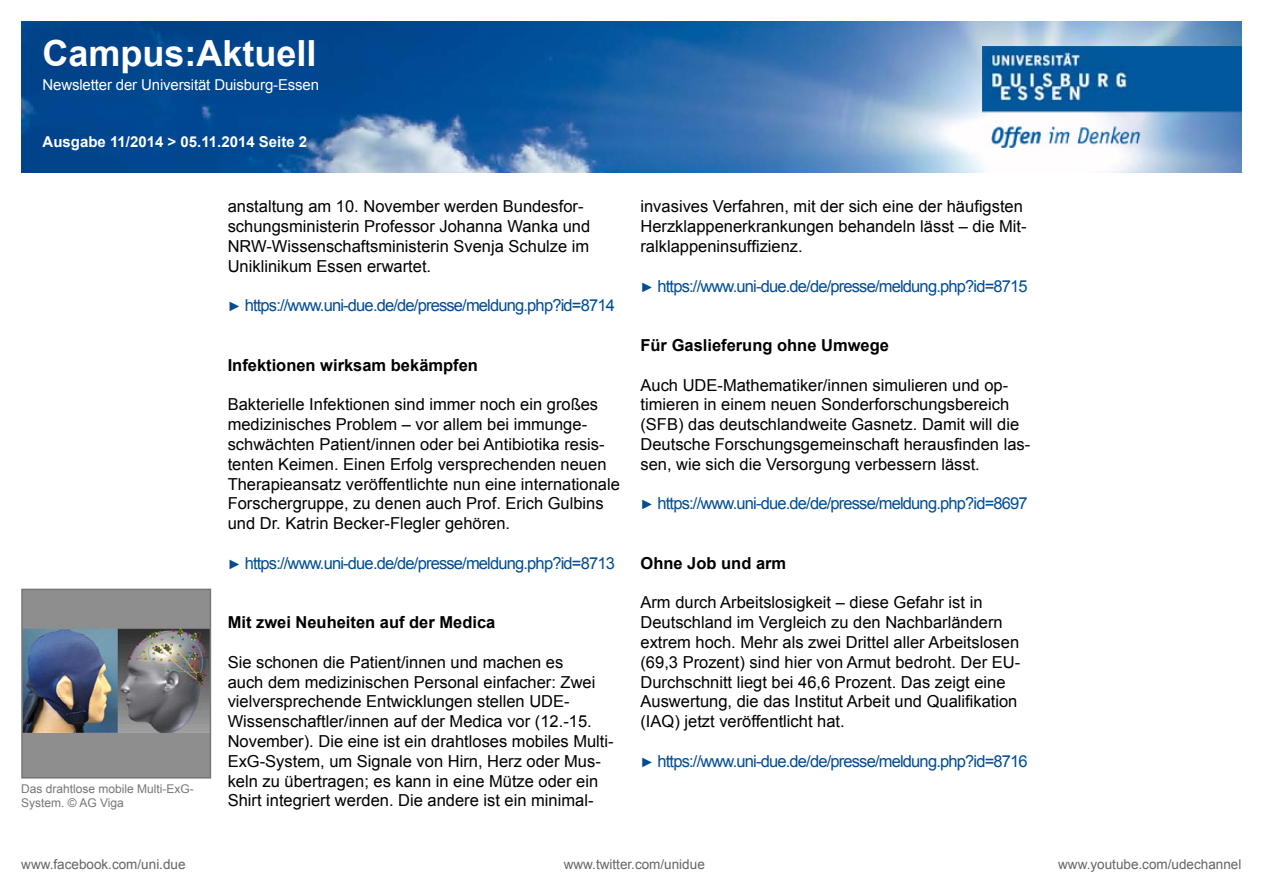
<style>
.page{position:relative;width:1263px;height:893px;background:#fff}
.page>*{position:absolute;margin:0;border:0;box-sizing:border-box;transform-origin:0 0}
.t1{font:700 36px "Arial";color:#fff}
.t2{font:16.5px/19.8px "Arial";color:#000}
.t3{font:16.5px "Arial";letter-spacing:-.05em;color:#004c93}
.t4{font:700 16.5px "Arial";color:#000}
.t5{font:15px "Arial";letter-spacing:-.01em;color:#fff}
.t6{font:700 15px "Arial";color:#fff}
.t7{font:13.5px "Arial";color:#646567}
.t8{font:12px/13.5px "Arial";color:#767676}
.s1{font-size:13.5px}
</style>
<div class="page">
<img style="left:21px;top:21px;width:1221px;height:152px">
<img style="left:982px;top:47px;width:260px;height:100px">
<img style="left:24px;top:592px;width:184px;height:183px">
<div style="left:21px;top:589px;width:190px;height:189px;border:2px solid #767676"></div>
<h1 class="t1" style="left:43px;top:29px;width:276px">Campus:Aktuell</h1>
<p class="t5" style="left:43px;top:74px;width:278px">Newsletter der Universität Duisburg-Essen</p>
<p class="t6" style="left:43px;top:132px;width:266px">Ausgabe 11/2014 &gt; 05.11.2014 Seite 2</p>
<p class="t2" style="left:228px;top:197px;width:364px">anstaltung am 10. November werden Bundesfor&shy;schungsministerin Professor Johanna Wanka und NRW-Wissenschaftsministerin Svenja Schulze im Uniklinikum Essen erwartet.</p>
<p class="t3" style="left:228px;top:295px;width:389px"><span class="s1">►</span> https://www.uni-due.de/de/presse/meldung.php?id=8714</p>
<p class="t8" style="left:21px;top:782px;width:174px">Das drahtlose mobile Multi-ExG-<br>System. © AG Viga</p>
<p class="t4" style="left:228px;top:354px;width:252px">Infektionen wirksam bekämpfen</p>
<p class="t2" style="left:228px;top:395px;width:394px">Bakterielle Infektionen sind immer noch ein großes medizinisches Problem – vor allem bei immunge&shy;schwächten Patient/innen oder bei Antibiotika resis&shy;tenten Keimen. Einen Erfolg versprechenden neuen Therapieansatz veröffentlichte nun eine internationale Forschergruppe, zu denen auch Prof. Erich Gulbins und Dr. Katrin Becker-Flegler gehören.</p>
<p class="t3" style="left:228px;top:552px;width:389px"><span class="s1">►</span> https://www.uni-due.de/de/presse/meldung.php?id=8713</p>
<p class="t4" style="left:228px;top:611px;width:269px">Mit zwei Neuheiten auf der Medica</p>
<p class="t2" style="left:228px;top:652px;width:388px">Sie schonen die Patient/innen und machen es<br>auch dem medizinischen Personal einfacher: Zwei vielversprechende Entwicklungen stellen UDE-Wissenschaftler/innen auf der Medica vor (12.-15.<br>November). Die eine ist ein drahtloses mobiles Multi-ExG-System, um Signale von Hirn, Herz oder Mus&shy;keln zu übertragen; es kann in eine Mütze oder ein Shirt integriert werden. Die andere ist ein minimal-</p>
<p class="t2" style="left:640px;top:197px;width:388px">invasives Verfahren, mit der sich eine der häufigsten<br>Herzklappenerkrankungen behandeln lässt – die Mit&shy;ralklappeninsuffizienz.</p>
<p class="t3" style="left:640px;top:275px;width:389px"><span class="s1">►</span> https://www.uni-due.de/de/presse/meldung.php?id=8715</p>
<p class="t4" style="left:640px;top:334px;width:250px">Für Gaslieferung ohne Umwege</p>
<p class="t2" style="left:640px;top:375px;width:391px">Auch UDE-Mathematiker/innen simulieren und op&shy;timieren in einem neuen Sonderforschungsbereich (SFB) das deutschlandweite Gasnetz. Damit will die Deutsche Forschungsgemeinschaft herausfinden las&shy;sen, wie sich die Versorgung verbessern lässt.</p>
<p class="t3" style="left:640px;top:493px;width:389px"><span class="s1">►</span> https://www.uni-due.de/de/presse/meldung.php?id=8697</p>
<p class="t4" style="left:640px;top:552px;width:147px">Ohne Job und arm</p>
<p class="t2" style="left:640px;top:593px;width:381px">Arm durch Arbeitslosigkeit – diese Gefahr ist in Deutschland im Vergleich zu den Nachbarländern extrem hoch. Mehr als zwei Drittel aller Arbeitslosen (69,3 Prozent) sind hier von Armut bedroht. Der EU-Durchschnitt liegt bei 46,6 Prozent. Das zeigt eine Auswertung, die das Institut Arbeit und Qualifikation (IAQ) jetzt veröffentlicht hat.</p>
<p class="t3" style="left:640px;top:750px;width:389px"><span class="s1">►</span> https://www.uni-due.de/de/presse/meldung.php?id=8716</p>
<p class="t7" style="left:21px;top:855px;width:166px">www.facebook.com/uni.due</p>
<p class="t7" style="left:564px;top:855px;width:143px">www.twitter.com/unidue</p>
<p class="t7" style="left:1058px;top:855px;width:185px">www.youtube.com/udechannel</p>
</div>
